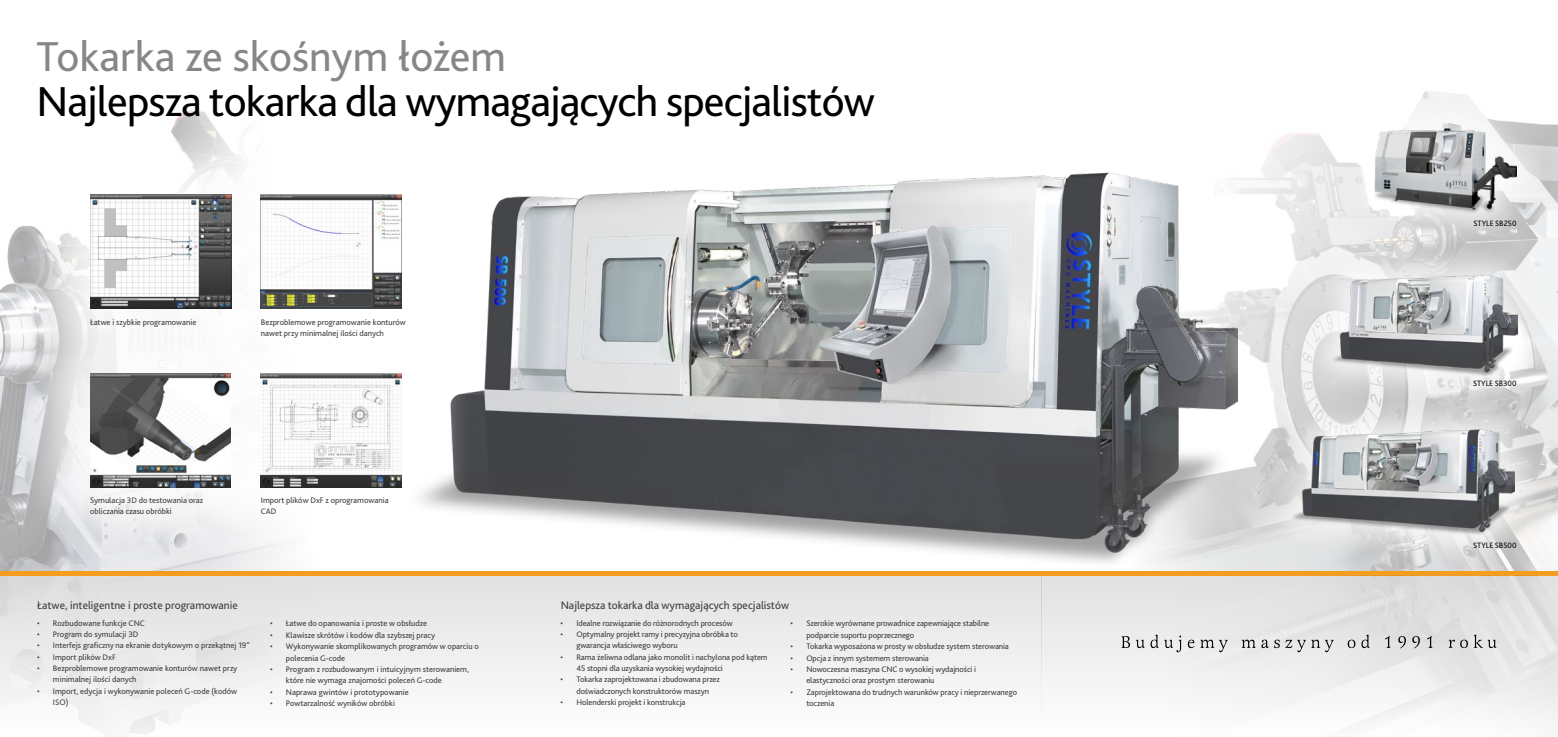
<style>
.page{position:relative;width:1558px;height:737px;background:#fff}
.page>*{position:absolute;margin:0;border:0;box-sizing:border-box;transform-origin:0 0}
.t1{font:43.75px "Bliss 2";letter-spacing:-.02em;color:#000}
.t2{font:43.75px "Bliss 2";color:#878787}
.t3{font:11.38px "Bliss 2";color:#3c3c3b}
.t4{font:8.4px/11.4px "Bliss 2";letter-spacing:-.01em;color:#3c3c3b}
.t5{font:8.05px "Bliss 2";color:#000}
</style>
<div class="page">
<div style="left:1042px;top:575px;width:516px;height:162px;background:linear-gradient(to bottom,#e1e1e1,#fefefe)"></div>
<div style="left:1033px;top:570px;width:525px;height:5px;background:#f59d21"></div>
<div style="left:521px;top:575px;width:521px;height:162px;background:linear-gradient(to bottom,#e1e1e1,#fefefe)"></div>
<div style="left:511px;top:570px;width:531px;height:5px;background:#f59d21"></div>
<div style="left:0;top:575px;width:521px;height:162px;background:linear-gradient(to bottom,#e1e1e1,#fefefe)"></div>
<div style="left:0;top:570px;width:533px;height:5px;background:#f59d21"></div>
<img style="left:473px;top:172px;width:655px;height:391px">
<img style="left:1128px;top:124px;width:430px;height:446px">
<img style="left:1129px;top:575px;width:429px;height:162px">
<div style="left:1257px;top:395px;width:292px;height:174px;background:#fff;opacity:.75"></div>
<img style="left:1290px;top:418px;width:224px;height:117px">
<div style="left:1340px;top:89px;width:210px;height:158px;background:#fff;opacity:.75"></div>
<img style="left:1371px;top:117px;width:145px;height:98px">
<div style="left:1297px;top:241px;width:255px;height:169px;background:#fff;opacity:.75"></div>
<img style="left:1331px;top:253px;width:186px;height:123px">
<img style="left:0;top:110px;width:273px;height:460px">
<img style="left:0;top:576px;width:354px;height:161px">
<div style="left:18px;top:122px;width:455px;height:437px;background:#fff;opacity:.83"></div>
<img style="left:261px;top:194px;width:140px;height:114px">
<img style="left:90px;top:194px;width:141px;height:114px">
<img style="left:261px;top:374px;width:140px;height:113px">
<img style="left:90px;top:374px;width:141px;height:113px">
<div style="left:0;top:571px;width:506px;height:5px;background:#f59d21"></div>
<svg style="left:1121px;top:634px;width:60px;height:18px"></svg>
<svg style="left:1188px;top:639px;width:6px;height:9px"></svg>
<svg style="left:1200px;top:639px;width:28px;height:13px"></svg>
<svg style="left:1241px;top:639px;width:14px;height:9px"></svg>
<svg style="left:1261px;top:639px;width:73px;height:13px"></svg>
<svg style="left:1347px;top:639px;width:8px;height:9px"></svg>
<svg style="left:1361px;top:634px;width:8px;height:14px"></svg>
<svg style="left:1385px;top:636px;width:5px;height:12px"></svg>
<svg style="left:1398px;top:636px;width:8px;height:12px"></svg>
<svg style="left:1412px;top:636px;width:8px;height:12px"></svg>
<svg style="left:1427px;top:636px;width:5px;height:12px"></svg>
<svg style="left:1448px;top:634px;width:48px;height:14px"></svg>
<h1 class="t2" style="left:37px;top:29px;width:471px">Tokarka ze skośnym łożem</h1>
<h1 class="t1" style="left:37px;top:74px;width:840px">Najlepsza tokarka dla wymagających specjalistów</h1>
<p class="t4" style="left:90px;top:316px;width:108px">Łatwe i szybkie programowanie</p>
<p class="t4" style="left:261px;top:316px;width:146px">Bezproblemowe programowanie konturów nawet przy minimalnej ilości danych</p>
<p class="t4" style="left:90px;top:494px;width:115px">Symulacja 3D do testowania oraz obliczania czasu obróbki</p>
<p class="t4" style="left:261px;top:494px;width:129px">Import plików DxF z oprogramowania<br>CAD</p>
<h2 class="t3" style="left:37px;top:598px;width:202px">Łatwe, inteligentne i proste programowanie</h2>
<p class="t4" style="left:37px;top:617px;width:109px">• Rozbudowane funkcje CNC</p>
<p class="t4" style="left:37px;top:628px;width:103px">• Program do symulacji 3D</p>
<p class="t4" style="left:37px;top:639px;width:214px">• Interfejs graficzny na ekranie dotykowym o przekątnej 19”</p>
<p class="t4" style="left:37px;top:651px;width:80px">• Import plików DxF</p>
<p class="t4" style="left:53px;top:662px;width:186px;text-indent:-16px">• Bezproblemowe programowanie konturów nawet przy minimalnej ilości danych</p>
<p class="t4" style="left:53px;top:685px;width:186px;text-indent:-16px">• Import, edycja i wykonywanie poleceń G-code (kodów<br>ISO)</p>
<p class="t4" style="left:270px;top:617px;width:159px">• Łatwe do opanowania i proste w obsłudze</p>
<p class="t4" style="left:270px;top:629px;width:167px">• Klawisze skrótów i kodów dla szybszej pracy</p>
<p class="t4" style="left:286px;top:640px;width:195px;text-indent:-16px">• Wykonywanie skomplikowanych programów w oparciu o polecenia G-code</p>
<p class="t4" style="left:286px;top:663px;width:185px;text-indent:-16px">• Program z rozbudowanym i intuicyjnym sterowaniem, które nie wymaga znajomości poleceń G-code</p>
<p class="t4" style="left:270px;top:686px;width:140px">• Naprawa gwintów i prototypowanie</p>
<p class="t4" style="left:270px;top:697px;width:126px">• Powtarzalność wyników obróbki</p>
<h2 class="t3" style="left:561px;top:598px;width:230px">Najlepsza tokarka dla wymagających specjalistów</h2>
<p class="t4" style="left:561px;top:617px;width:174px">• Idealne rozwiązanie do różnorodnych procesów</p>
<p class="t4" style="left:576px;top:628px;width:163px;text-indent:-16px">• Optymalny projekt ramy i precyzyjna obróbka to gwarancja właściwego wyboru</p>
<p class="t4" style="left:576px;top:651px;width:193px;text-indent:-16px">• Rama żeliwna odlana jako monolit i nachylona pod kątem<br>45 stopni dla uzyskania wysokiej wydajności</p>
<p class="t4" style="left:561px;top:673px;width:161px;text-align:center">• Tokarka zaprojektowana i zbudowana przez doświadczonych konstruktorów maszyn</p>
<p class="t4" style="left:561px;top:696px;width:126px">• Holenderski projekt i konstrukcja</p>
<p class="t4" style="left:806px;top:617px;width:184px;text-indent:-16px">• Szerokie wyrównane prowadnice zapewniające stabilne podparcie suportu poprzecznego</p>
<p class="t4" style="left:790px;top:640px;width:220px">• Tokarka wyposażona w prosty w obsłudze system sterowania</p>
<p class="t4" style="left:790px;top:652px;width:140px">• Opcja z innym systemem sterowania</p>
<p class="t4" style="left:806px;top:663px;width:171px;text-indent:-16px">• Nowoczesna maszyna CNC o wysokiej wydajności i elastyczności oraz prostym sterowaniu</p>
<p class="t4" style="left:806px;top:686px;width:212px;text-indent:-16px">• Zaprojektowana do trudnych warunków pracy i nieprzerwanego toczenia</p>
<p class="t5" style="left:1473px;top:218px;width:45px">STYLE SB250</p>
<p class="t5" style="left:1473px;top:378px;width:45px">STYLE SB300</p>
<p class="t5" style="left:1473px;top:540px;width:45px">STYLE SB500</p>
</div>
